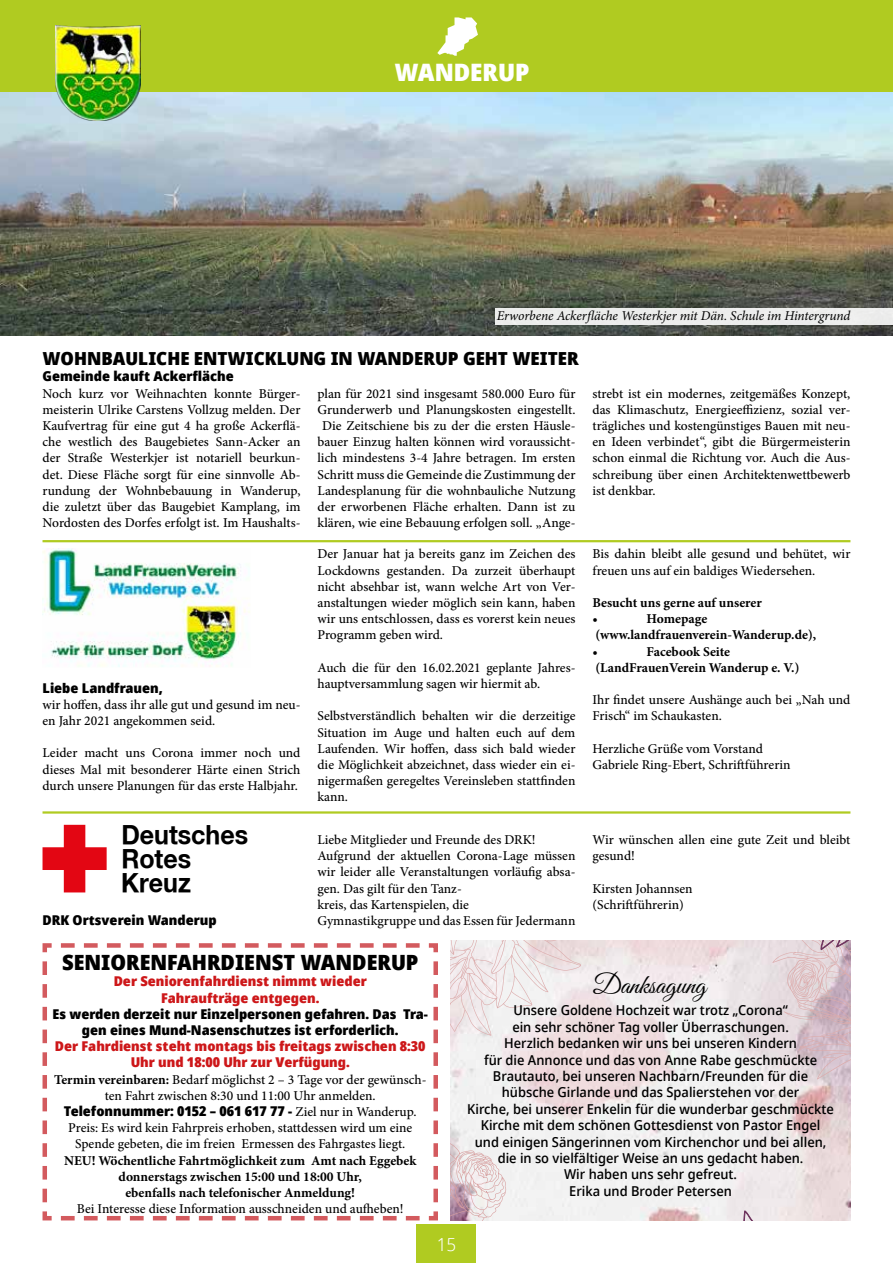
<style>
.page{position:relative;width:893px;height:1263px;background:#fff}
.page>*{position:absolute;margin:0;border:0;box-sizing:border-box;transform-origin:0 0}
.t1{font:27.3px "Great Vibes";color:#000}
.t2{font:700 26.4px/24.3px "Helvetica Neue 75";color:#000;scale:.95 1}
.t3{font:900 24px "Avrile Sans";color:#fff}
.t4{font:900 21px "Avrile Sans";color:#000}
.t5{font:900 18px "Avrile Sans";color:#000}
.t6{font:300 18px "Avrile Sans";color:#fff}
.t7{font:500 13.65px/16.4px "Avrile Sans";color:#000;text-align:center}
.t8{font:500 13.5px/16.2px "Minion Pro";color:#000}
.t9{font:700 13.5px/16.2px "Minion Pro";color:#000}
.t10{font:900 13.5px/16.2px "Avrile Sans";color:#000;text-align:center}
.t11{font:900 13.5px/16.2px "Avrile Sans";color:#cd1719;text-align:center}
.t12{font:italic 13.5px "Minion Pro";letter-spacing:-.01em;color:#000}
.s1{font-weight:700}
.s2{font-family:"Minion Pro";font-weight:500}
</style>
<div class="page">
<div style="left:417px;top:1225px;width:59px;height:38px;background:#b0cb21"></div>
<img style="left:0;top:91px;width:893px;height:245px">
<div style="left:0;top:0;width:893px;height:91px;background:#b0cb21"></div>
<svg style="left:437px;top:17px;width:41px;height:39px"></svg>
<img style="left:55px;top:25px;width:85px;height:95px">
<div style="left:495px;top:308px;width:398px;height:17px;background:#ecedec"></div>
<hr style="left:43px;top:540px;width:807px;height:2px;background:#b0cb21">
<hr style="left:43px;top:811px;width:807px;height:3px;background:#b0cb21">
<img style="left:43px;top:549px;width:207px;height:118px">
<svg style="left:43px;top:825px;width:64px;height:67px"></svg>
<svg style="left:42px;top:943px;width:396px;height:278px"></svg>
<img style="left:451px;top:941px;width:399px;height:279px">
<svg style="left:451px;top:941px;width:130px;height:95px"></svg>
<svg style="left:451px;top:1130px;width:55px;height:90px"></svg>
<svg style="left:733px;top:1211px;width:77px;height:9px"></svg>
<svg style="left:772px;top:941px;width:78px;height:156px"></svg>
<h3 class="t3" style="left:394px;top:54px;width:136px">WANDERUP</h3>
<p class="t12" style="left:497px;top:306px;width:355px">Erworbene Ackerfläche Westerkjer mit Dän. Schule im Hintergrund</p>
<h3 class="t5" style="left:43px;top:345px;width:538px">WOHNBAULICHE ENTWICKLUNG IN WANDERUP GEHT WEITER</h3>
<p class="t10" style="left:43px;top:368px;width:193px">Gemeinde kauft Ackerfläche</p>
<p class="t8" style="left:43px;top:385px;width:259px;text-align:justify">Noch kurz vor Weihnachten konnte Bürger&shy;meisterin Ulrike Carstens Vollzug melden. Der Kaufvertrag für eine gut 4 ha große Ackerflä&shy;che westlich des Baugebietes Sann-Acker an der Straße Westerkjer ist notariell beurkun&shy;det. Diese Fläche sorgt für eine sinnvolle Ab&shy;rundung der Wohnbebauung in Wanderup, die zuletzt über das Baugebiet Kamplang, im Nordosten des Dorfes erfolgt ist. Im Haushalts-</p>
<p class="t8" style="left:317px;top:385px;width:259px;text-align:center">plan für 2021 sind insgesamt 580.000 Euro für Grunderwerb und Planungskosten eingestellt.<br>Die Zeitschiene bis zu der die ersten Häusle&shy;bauer Einzug halten können wird voraussicht&shy;lich mindestens 3-4 Jahre betragen. Im ersten Schritt muss die Gemeinde die Zustimmung der Landesplanung für die wohnbauliche Nutzung der erworbenen Fläche erhalten. Dann ist zu klären, wie eine Bebauung erfolgen soll. „Ange-</p>
<p class="t8" style="left:592px;top:385px;width:259px;text-align:justify">strebt ist ein modernes, zeitgemäßes Konzept, das Klimaschutz, Energieeffizienz, sozial ver&shy;trägliches und kostengünstiges Bauen mit neu&shy;en Ideen verbindet“, gibt die Bürgermeisterin schon einmal die Richtung vor. Auch die Aus&shy;schreibung über einen Architektenwettbewerb ist denkbar.</p>
<p class="t10" style="left:43px;top:679px;width:121px">Liebe Landfrauen,</p>
<p class="t8" style="left:43px;top:696px;width:259px">wir hoffen, dass ihr alle gut und gesund im neu&shy;en Jahr 2021 angekommen seid.</p>
<p class="t8" style="left:43px;top:745px;width:259px;text-align:justify">Leider macht uns Corona immer noch und dieses Mal mit besonderer Härte einen Strich durch unsere Planungen für das erste Halbjahr.</p>
<h2 class="t2" style="left:121px;top:821px;width:135px">Deutsches<br>Rotes<br>Kreuz</h2>
<p class="t10" style="left:42px;top:912px;width:176px">DRK Ortsverein Wanderup</p>
<p class="t8" style="left:317px;top:546px;width:259px;text-align:justify">Der Januar hat ja bereits ganz im Zeichen des Lockdowns gestanden. Da zurzeit überhaupt nicht absehbar ist, wann welche Art von Ver&shy;anstaltungen wieder möglich sein kann, haben wir uns entschlossen, dass es vorerst kein neues Programm geben wird.</p>
<p class="t8" style="left:317px;top:659px;width:259px">Auch die für den 16.02.2021 geplante Jahres&shy;hauptversammlung sagen wir hiermit ab.</p>
<p class="t8" style="left:317px;top:708px;width:259px;text-align:justify">Selbstverständlich behalten wir die derzeitige Situation im Auge und halten euch auf dem Laufenden. Wir hoffen, dass sich bald wieder die Möglichkeit abzeichnet, dass wieder ein ei&shy;nigermaßen geregeltes Vereinsleben stattfinden kann.</p>
<p class="t8" style="left:592px;top:546px;width:259px">Bis dahin bleibt alle gesund und behütet, wir freuen uns auf ein baldiges Wiedersehen.</p>
<p class="t9" style="left:592px;top:594px;width:171px">Besucht uns gerne auf unserer •</p>
<p class="t9" style="left:592px;top:611px;width:225px;text-indent:54px">Homepage (www.landfrauenverein-Wanderup.de), •</p>
<p class="t9" style="left:595px;top:643px;width:206px;text-indent:51px">Facebook Seite (LandFrauenVerein Wanderup e. V.)</p>
<p class="t8" style="left:592px;top:692px;width:259px">Ihr findet unsere Aushänge auch bei „Nah und<br>Frisch“ im Schaukasten.</p>
<p class="t8" style="left:592px;top:740px;width:200px">Herzliche Grüße vom Vorstand<br>Gabriele Ring-Ebert, Schriftführerin</p>
<p class="t8" style="left:317px;top:831px;width:259px">Liebe Mitglieder und Freunde des DRK!<br>Aufgrund der aktuellen Corona-Lage müssen wir leider alle Veranstaltungen vorläufig absa&shy;gen. Das gilt für den Tanz-<br>kreis, das Kartenspielen, die<br>Gymnastikgruppe und das Essen für Jedermann</p>
<p class="t8" style="left:592px;top:831px;width:259px">Wir wünschen allen eine gute Zeit und bleibt gesund!</p>
<p class="t8" style="left:592px;top:880px;width:102px">Kirsten Johannsen (Schriftführerin)</p>
<h3 class="t4" style="left:62px;top:946px;width:358px">SENIORENFAHRDIENST WANDERUP</h3>
<p class="t11" style="left:114px;top:973px;width:255px">Der Seniorenfahrdienst nimmt wieder<br>Fahraufträge entgegen.</p>
<p class="t10" style="left:53px;top:1006px;width:377px">Es werden derzeit nur Einzelpersonen gefahren. Das Tra&shy;gen eines Mund-Nasenschutzes ist erforderlich.</p>
<p class="t11" style="left:55px;top:1038px;width:372px">Der Fahrdienst steht montags bis freitags zwischen 8:30<br>Uhr und 18:00 Uhr zur Verfügung.</p>
<p class="t8" style="left:54px;top:1071px;width:374px;text-align:center"><span class="s1">Termin vereinbaren:</span> Bedarf möglichst 2 – 3 Tage vor der gewünsch&shy;ten Fahrt zwischen 8:30 und 11:00 Uhr anmelden.</p>
<p class="t10" style="left:64px;top:1103px;width:354px">Telefonnummer: 0152 – 061 617 77 - <span class="s2">Ziel nur in Wanderup.</span></p>
<p class="t8" style="left:68px;top:1120px;width:346px;text-align:center">Preis: Es wird kein Fahrpreis erhoben, stattdessen wird um eine<br>Spende gebeten, die im freien Ermessen des Fahrgastes liegt.</p>
<p class="t9" style="left:64px;top:1152px;width:354px;text-align:center">NEU! Wöchentliche Fahrtmöglichkeit zum Amt nach Eggebek donnerstags zwischen 15:00 und 18:00 Uhr,<br>ebenfalls nach telefonischer Anmeldung!</p>
<p class="t8" style="left:77px;top:1201px;width:328px">Bei Interesse diese Information ausschneiden und aufheben!</p>
<h3 class="t6" style="left:437px;top:1232px;width:21px">15</h3>
<h1 class="t1" style="left:593px;top:970px;width:115px">Danksagung</h1>
<p class="t7" style="left:467px;top:1002px;width:368px">Unsere Goldene Hochzeit war trotz „Corona“<br>ein sehr schöner Tag voller Überraschungen.<br>Herzlich bedanken wir uns bei unseren Kindern<br>für die Annonce und das von Anne Rabe geschmückte Brautauto, bei unseren Nachbarn/Freunden für die hübsche Girlande und das Spalierstehen vor der<br>Kirche, bei unserer Enkelin für die wunderbar geschmückte Kirche mit dem schönen Gottesdienst von Pastor Engel und einigen Sängerinnen vom Kirchenchor und bei allen, die in so vielfältiger Weise an uns gedacht haben.<br>Wir haben uns sehr gefreut.<br>Erika und Broder Petersen</p>
</div>
